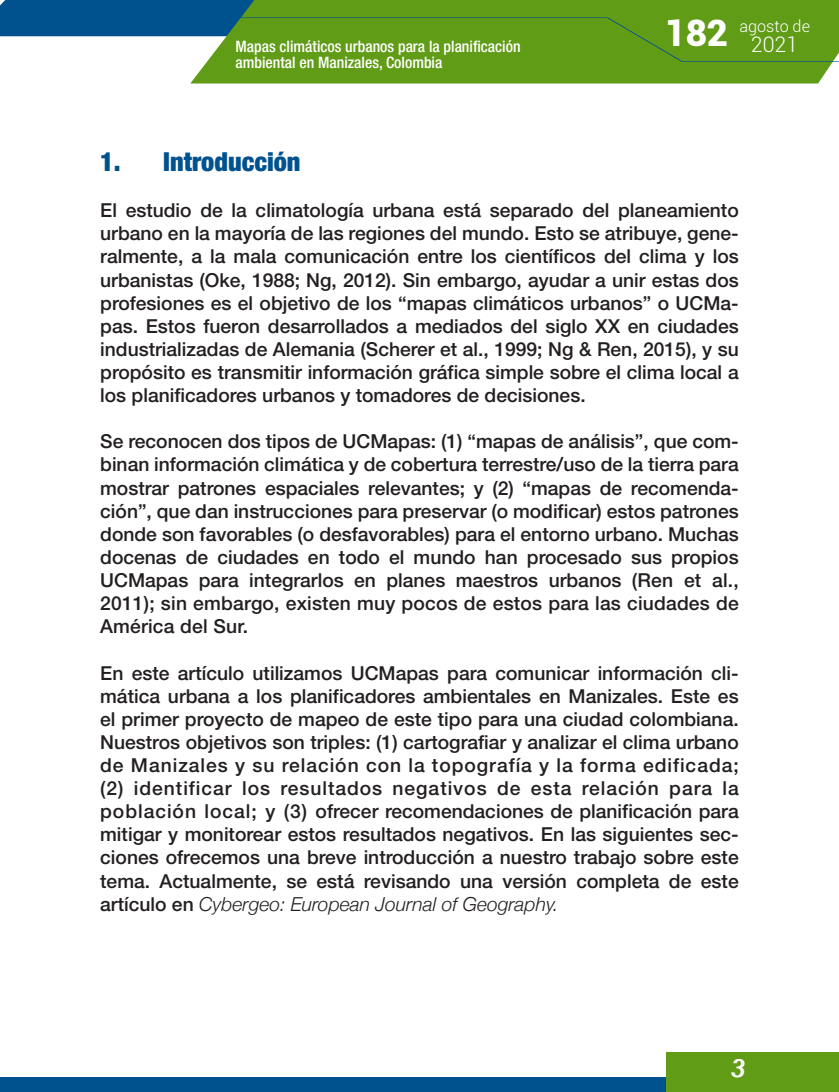
<style>
.page{position:relative;width:839px;height:1092px;background:#fff}
.page>*{position:absolute;margin:0;border:0;box-sizing:border-box;transform-origin:0 0}
.t1{font:900 36.4px "Roboto";color:#fff}
.titulos{font:900 condensed 26.25px "Helvetica Neue";color:#00528f}
.t2{font:italic 24.5px "Century Gothic";color:#fff}
.t3{font:300 21.35px "Roboto";color:#fff}
.contenidos{font:500 19.25px/23.1px "Helvetica Neue";color:#231f20;text-align:justify}
.t4{font:300 16.28px "Roboto";color:#fff}
.t5{font:500 condensed 15.75px "Helvetica Neue";color:#fff}
.s1{font-weight:300;font-style:italic}
</style>
<div class="page">
<div style="left:0;top:1077px;width:822px;height:14px;background:#00528f"></div>
<div style="left:190px;top:0;width:648px;height:83px;background:#619c17"></div>
<div style="left:190px;top:17px;width:648px;height:45px;background:#619c17"></div>
<svg style="left:0;top:0;width:350px;height:53px"></svg>
<div style="left:665px;top:1051px;width:173px;height:40px;background:#619c17"></div>
<p class="t5" style="left:235px;top:37px;width:286px">Mapas climáticos urbanos para la planificación</p>
<p class="t5" style="left:235px;top:52px;width:208px">ambiental en Manizales, Colombia</p>
<h1 class="t1" style="left:664px;top:8px;width:65px">182</h1>
<p class="t4" style="left:739px;top:14px;width:72px">agosto de</p>
<p class="t3" style="left:750px;top:29px;width:49px">2021</p>
<p class="titulos" style="left:100px;top:145px;width:202px">1. Introducción</p>
<p class="contenidos" style="left:100px;top:199px;width:640px">El estudio de la climatología urbana está separado del planeamiento urbano en la mayoría de las regiones del mundo. Esto se atribuye, gene&shy;ralmente, a la mala comunicación entre los científicos del clima y los urbanistas (Oke, 1988; Ng, 2012). Sin embargo, ayudar a unir estas dos profesiones es el objetivo de los “mapas climáticos urbanos” o UCMa&shy;pas. Estos fueron desarrollados a mediados del siglo XX en ciudades industrializadas de Alemania (Scherer et al., 1999; Ng &amp; Ren, 2015), y su propósito es transmitir información gráfica simple sobre el clima local a los planificadores urbanos y tomadores de decisiones.</p>
<p class="contenidos" style="left:100px;top:430px;width:640px">Se reconocen dos tipos de UCMapas: (1) “mapas de análisis”, que com&shy;binan información climática y de cobertura terrestre/uso de la tierra para mostrar patrones espaciales relevantes; y (2) “mapas de recomenda&shy;ción”, que dan instrucciones para preservar (o modificar) estos patrones donde son favorables (o desfavorables) para el entorno urbano. Muchas docenas de ciudades en todo el mundo han procesado sus propios UCMapas para integrarlos en planes maestros urbanos (Ren et al., 2011); sin embargo, existen muy pocos de estos para las ciudades de América del Sur.</p>
<p class="contenidos" style="left:100px;top:661px;width:640px">En este artículo utilizamos UCMapas para comunicar información cli&shy;mática urbana a los planificadores ambientales en Manizales. Este es el primer proyecto de mapeo de este tipo para una ciudad colombiana.<br>Nuestros objetivos son triples: (1) cartografiar y analizar el clima urbano de Manizales y su relación con la topografía y la forma edificada; (2) identificar los resultados negativos de esta relación para la población local; y (3) ofrecer recomendaciones de planificación para mitigar y monitorear estos resultados negativos. En las siguientes sec&shy;ciones ofrecemos una breve introducción a nuestro trabajo sobre este tema. Actualmente, se está revisando una versión completa de este artículo en <span class="s1">Cybergeo: European Journal of Geography.</span></p>
<p class="t2" style="left:732px;top:1050px;width:15px">3</p>
</div>
